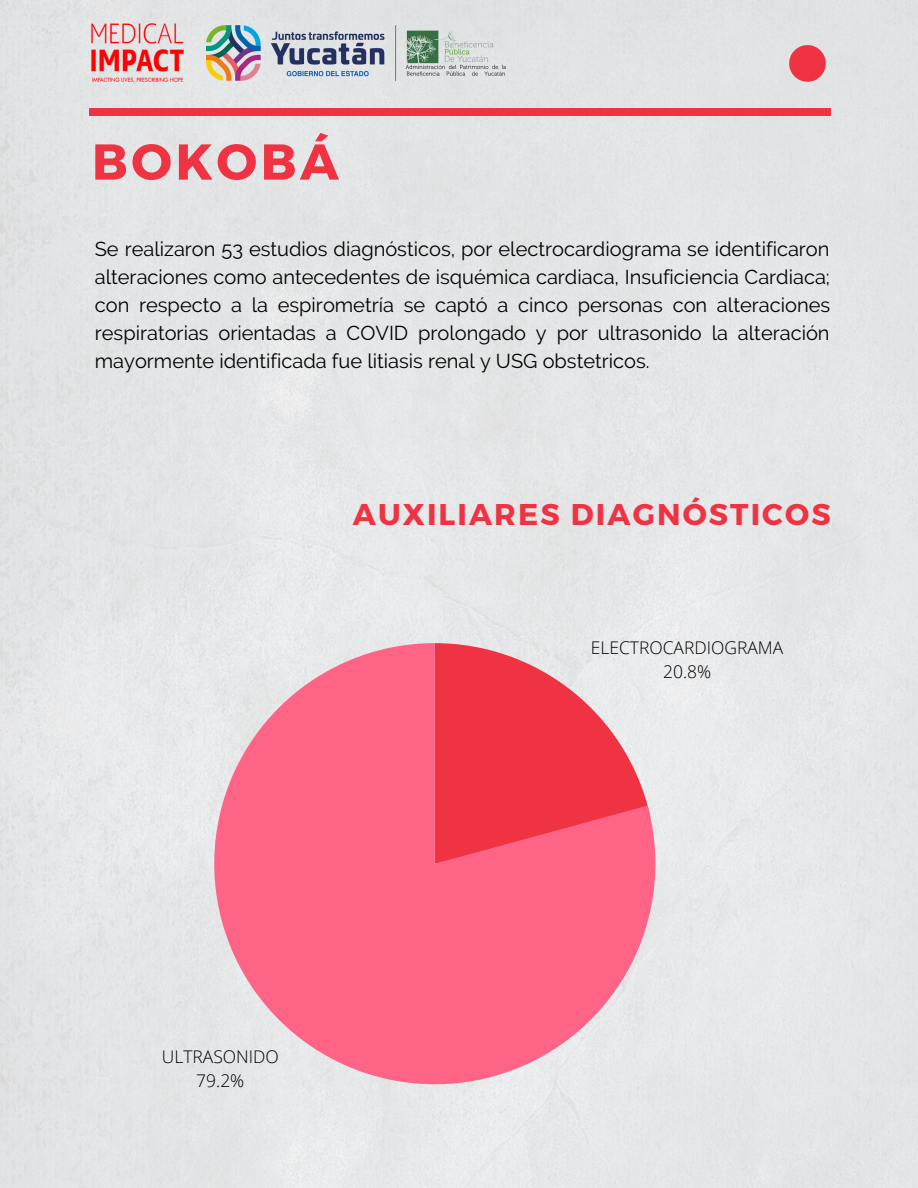
<style>
.page{position:relative;width:918px;height:1188px;background:#e4e5e6}
.page>*{position:absolute;margin:0;border:0;box-sizing:border-box;transform-origin:0 0}
.t1{font:700 50.4px "Montserrat";letter-spacing:.07em;color:#ef3342}
.t2{font:700 30px "Montserrat";letter-spacing:.07em;color:#ef3342}
.t3{font:20.1px/28.2px "Raleway";color:#000;text-align:justify}
.t4{font:300 17.4px/23.9px "Open Sans";color:#000;text-align:center}
</style>
<div class="page">
<div style="left:89px;top:108px;width:741px;height:8px;background:#ef3342"></div>
<svg style="left:789px;top:45px;width:37px;height:37px"></svg>
<img style="left:206px;top:26px;width:299px;height:55px">
<img style="left:89px;top:23px;width:97px;height:60px">
<svg style="left:214px;top:643px;width:441px;height:441px;background:#f7778f"></svg>
<svg style="left:435px;top:643px;width:1px;height:221px"></svg>
<h1 class="t1" style="left:92px;top:129px;width:249px">BOKOBÁ</h1>
<p class="t3" style="left:95px;top:235px;width:737px">Se realizaron 53 estudios diagnósticos, por electrocardiograma se identificaron alteraciones como antecedentes de isquémica cardiaca, Insuficiencia Cardiaca; con respecto a la espirometría se captó a cinco personas con alteraciones respiratorias orientadas a COVID prolongado y por ultrasonido la alteración mayormente identificada fue litiasis renal y USG obstetricos.</p>
<h2 class="t2" style="left:353px;top:495px;width:479px">AUXILIARES DIAGNÓSTICOS</h2>
<p class="t4" style="left:162px;top:1044px;width:118px">ULTRASONIDO<br>79.2%</p>
<p class="t4" style="left:591px;top:636px;width:194px">ELECTROCARDIOGRAMA<br>20.8%</p>
</div>
